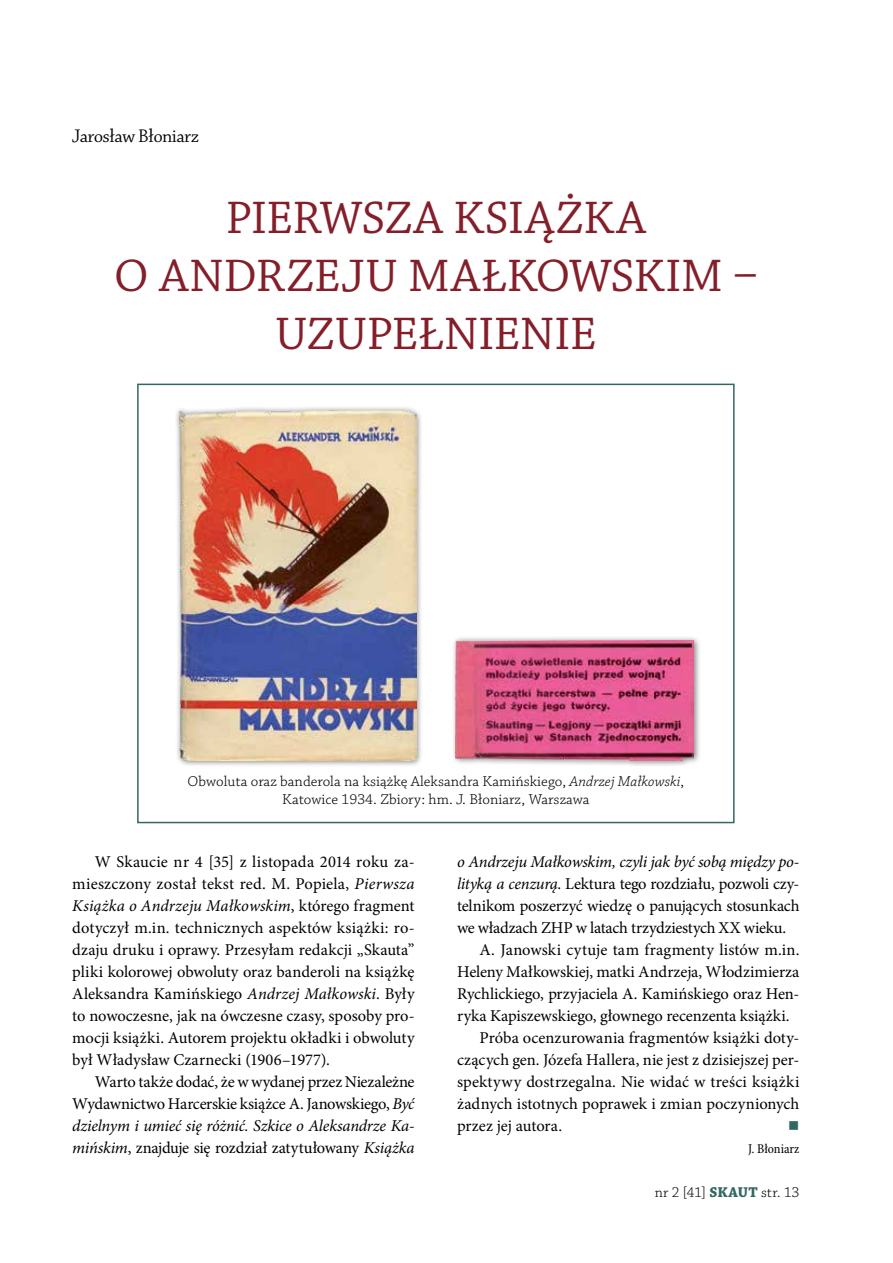
<style>
.page{position:relative;width:893px;height:1263px;background:#fff}
.page>*{position:absolute;margin:0;border:0;box-sizing:border-box;transform-origin:0 0}
.t1{font:48px/57.6px "Chaparral Pro";color:#841f2a;text-align:center}
.t2{font:19.5px "Chaparral Pro Disp";color:#000}
.t3{font:16.5px/22px "Minion Pro";letter-spacing:-.005em;color:#000;text-align:justify}
.t4{font:italic 16.5px "Minion Pro";letter-spacing:-.02em;color:#000}
.t5{font:15px/18px "Chaparral Pro Light Capt";color:#000;text-align:center}
.t6{font:300 15px "Chaparral Pro";color:#000}
.t7{font:15px "Open Symbol";color:#336762}
.t8{font:condensed 13.5px "Minion Pro";color:#000}
.s1{font-family:"Chaparral Pro Light It Capt"}
.s2{font-style:italic}
.s3{font-weight:700;color:#336762}
</style>
<div class="page">
<div style="left:137px;top:384px;width:598px;height:439px;border:2px solid #336762"></div>
<div style="left:451px;top:635px;width:250px;height:133px;background:#000;opacity:.5"></div>
<img style="left:456px;top:641px;width:237px;height:119px">
<div style="left:174px;top:405px;width:249px;height:363px;background:#000;opacity:.5"></div>
<img style="left:178px;top:410px;width:238px;height:350px">
<p class="t2" style="left:72px;top:126px;width:128px">Jarosław Błoniarz</p>
<h1 class="t1" style="left:114px;top:191px;width:644px">PIERWSZA KSIĄŻKA<br>O ANDRZEJU MAŁKOWSKIM –<br>UZUPEŁNIENIE</h1>
<p class="t5" style="left:188px;top:773px;width:498px">Obwoluta oraz banderola na książkę Aleksandra Kamińskiego, <span class="s1">Andrzej Małkowski</span>,<br>Katowice 1934. Zbiory: hm. J. Błoniarz, Warszawa</p>
<p class="t3" style="left:72px;top:851px;width:344px;text-indent:22px">W Skaucie nr 4 [35] z listopada 2014 roku za&shy;mieszczony został tekst red. M. Popiela, <span class="s2">Pierwsza Książka o Andrzeju Małkowskim</span>, którego fragment dotyczył m.in. technicznych aspektów książki: ro&shy;dzaju druku i oprawy. Przesyłam redakcji „Skauta” pliki kolorowej obwoluty oraz banderoli na książkę Aleksandra Kamińskiego <span class="s2">Andrzej Małkowski</span>. Były to nowoczesne, jak na ówczesne czasy, sposoby pro&shy;mocji książki. Autorem projektu okładki i obwoluty był Władysław Czarnecki (1906–1977).</p>
<p class="t3" style="left:72px;top:1071px;width:344px;text-indent:22px">Warto także dodać, że w wydanej przez Niezależne Wydawnictwo Harcerskie książce A. Janowskiego, <span class="s2">Być dzielnym i umieć się różnić. Szkice o Aleksandrze Ka&shy;mińskim</span>, znajduje się rozdział zatytułowany <span class="s2">Książka</span></p>
<p class="t4" style="left:457px;top:851px;width:344px">o Andrzeju Małkowskim, czyli jak być sobą między po-</p>
<p class="t3" style="left:457px;top:873px;width:344px"><span class="s2">lityką a cenzurą</span>. Lektura tego rozdziału, pozwoli czy-</p>
<p class="t3" style="left:457px;top:895px;width:344px">telnikom poszerzyć wiedzę o panujących stosunkach</p>
<p class="t3" style="left:457px;top:917px;width:331px">we władzach ZHP w latach trzydziestych XX wieku.</p>
<p class="t3" style="left:480px;top:939px;width:321px">A. Janowski cytuje tam fragmenty listów m.in.</p>
<p class="t3" style="left:457px;top:961px;width:344px">Heleny Małkowskiej, matki Andrzeja, Włodzimierza</p>
<p class="t3" style="left:457px;top:983px;width:344px">Rychlickiego, przyjaciela A. Kamińskiego oraz Hen-</p>
<p class="t3" style="left:457px;top:1005px;width:334px">ryka Kapiszewskiego, głownego recenzenta książki.</p>
<p class="t3" style="left:480px;top:1027px;width:321px">Próba ocenzurowania fragmentów książki doty-</p>
<p class="t3" style="left:457px;top:1049px;width:344px">czących gen. Józefa Hallera, nie jest z dzisiejszej per-</p>
<p class="t3" style="left:457px;top:1071px;width:344px">spektywy dostrzegalna. Nie widać w treści książki</p>
<p class="t3" style="left:457px;top:1093px;width:344px">żadnych istotnych poprawek i zmian poczynionych</p>
<p class="t3" style="left:457px;top:1115px;width:106px">przez jej autora.</p>
<p class="t7" style="left:788px;top:1117px;width:13px">■</p>
<p class="t8" style="left:748px;top:1141px;width:53px">J. Błoniarz</p>
<p class="t6" style="left:655px;top:1184px;width:146px">nr 2 [41] <span class="s3">SKAUT</span> str. 13</p>
</div>
